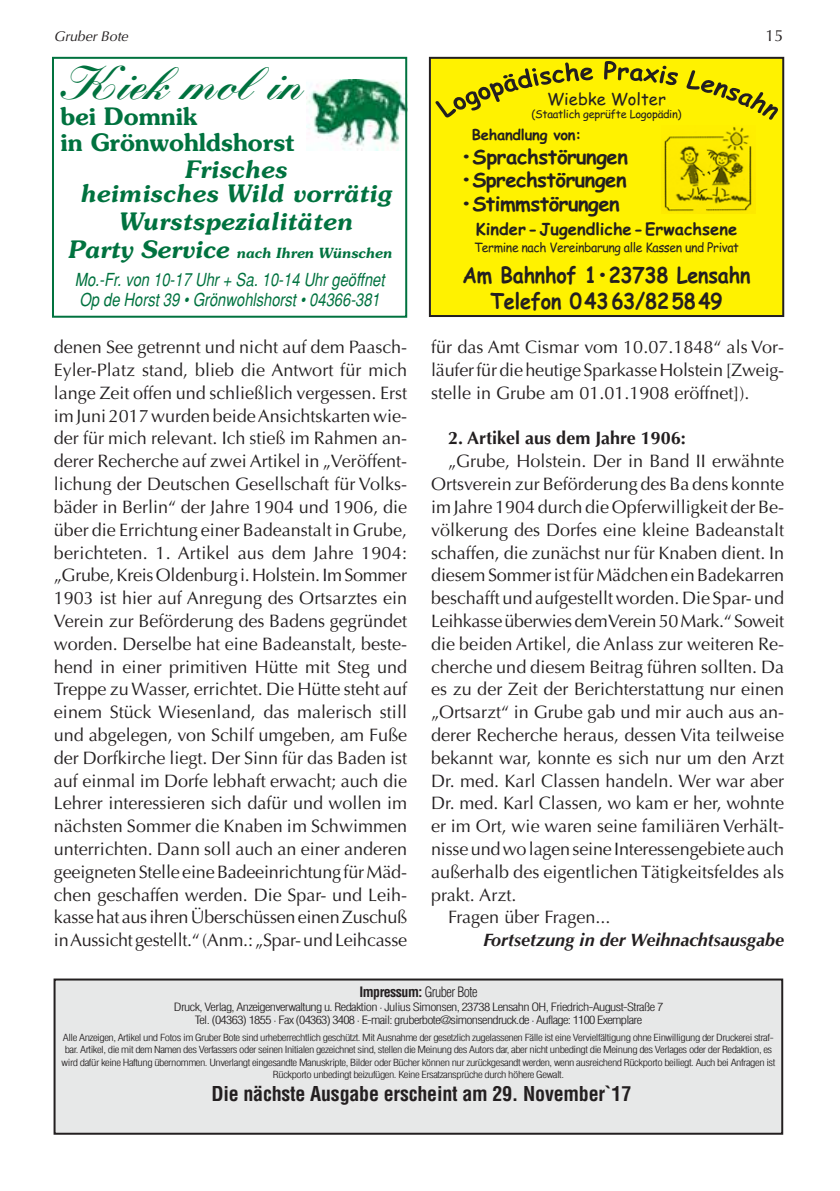
<style>
.page{position:relative;width:840px;height:1191px;background:#fff}
.page>*{position:absolute;margin:0;border:0;box-sizing:border-box;transform-origin:0 0}
.t1{font:900 46px "Kuenstler Script";color:#00723f}
.t2{font:italic 600 24px/24px "Souvenir";color:#00723f;text-align:center}
.t3{font:600 24px/26px "Souvenir";color:#00723f}
.t4{font:700 22px/25.6px "Comic Sans MS";letter-spacing:-.01em;color:#231f20;text-align:center;scale:.9 1}
.t5{font:700 20.2px "Comic Sans MS";letter-spacing:-.025em;color:#231f20}
.t6{font:700 condensed 20px "Helvetica";letter-spacing:-.01em;color:#231f20}
.t7{font:18px/22.8px "Optima";color:#231f20;text-align:justify}
.t8{font:italic condensed 18px/20px "Helvetica";color:#00723f}
.t9{font:18px "Optima";letter-spacing:-.02em;color:#231f20}
.t10{font:italic 700 18px "Optima";color:#231f20}
.t11{font:700 18px "Optima";color:#231f20}
.t12{font:700 16.6px "Comic Sans MS";color:#231f20}
.t13{font:16.6px "Comic Sans MS";color:#231f20}
.t14{font:16px "Optima";color:#231f20}
.t15{font:700 14.6px "Comic Sans MS";letter-spacing:-.015em;color:#231f20}
.t16{font:italic 600 14px "Souvenir";letter-spacing:-.015em;color:#00723f}
.t17{font:700 condensed 14px "Helvetica";letter-spacing:-.04em;color:#231f20}
.t18{font:italic 14px "Optima";color:#231f20}
.t19{font:12.8px "Comic Sans MS";letter-spacing:-.03em;color:#231f20;scale:.95 1}
.t20{font:300 condensed 11.2px/13.6px "Helvetica";letter-spacing:-.05em;color:#231f20;text-align:center;scale:1.25 1}
.t21{font:11px "Comic Sans MS";letter-spacing:-.025em;color:#231f20}
.t22{font:300 condensed 9.6px/12.4px "Helvetica";letter-spacing:-.04em;color:#231f20;text-align:center;scale:1.25 1}
.s1{font-size:24px}
.s2{font-weight:300}
</style>
<div class="page">
<div style="left:55px;top:980px;width:725px;height:152px;background:#e7e8e8"></div>
<div style="left:53px;top:978px;width:729px;height:156px;border:2px solid #231f20"></div>
<img style="left:306px;top:80px;width:98px;height:70px">
<div style="left:52px;top:57px;width:355px;height:261px;border:2px solid #00723f"></div>
<div style="left:430px;top:59px;width:351px;height:256px;background:#fff200"></div>
<div style="left:428px;top:57px;width:355px;height:260px;border:2px solid #231f20"></div>
<img style="left:664px;top:127px;width:88px;height:87px">
<svg style="left:435px;top:61px;width:342px;height:59px"></svg>
<p class="t18" style="left:54px;top:31px;width:75px">Gruber Bote</p>
<p class="t14" style="left:765px;top:29px;width:19px">15</p>
<h1 class="t1" style="left:60px;top:71px;width:243px">Kiek mol in</h1>
<h2 class="t3" style="left:60px;top:105px;width:235px">bei Domnik<br>in Grönwohldshorst</h2>
<h2 class="t2" style="left:79px;top:159px;width:313px">Frisches<br>heimisches Wild vorrätig</h2>
<h2 class="t2" style="left:118px;top:211px;width:235px">Wurstspezialitäten</h2>
<p class="t16" style="left:67px;top:247px;width:326px"><span class="s1">Party Service</span> nach Ihren Wünschen</p>
<p class="t8" style="left:75px;top:271px;width:311px">Mo.-Fr. von 10-17 Uhr + Sa. 10-14 Uhr geöffnet<br>Op de Horst 39 • Grönwohlshorst • 04366-381</p>
<p class="t13" style="left:547px;top:92px;width:120px">Wiebke Wolter</p>
<p class="t21" style="left:531px;top:109px;width:151px">(Staatlich geprüfte Logopädin)</p>
<p class="t15" style="left:471px;top:128px;width:111px">Behandlung von:</p>
<p class="t5" style="left:460px;top:148px;width:169px">•Sprachstörungen</p>
<p class="t5" style="left:460px;top:172px;width:167px">•Sprechstörungen</p>
<p class="t5" style="left:460px;top:196px;width:161px">•Stimmstörungen</p>
<p class="t12" style="left:475px;top:222px;width:263px">Kinder-Jugendliche-Erwachsene</p>
<p class="t19" style="left:474px;top:242px;width:280px">Termine nach Vereinbarung alle Kassen und Privat</p>
<p class="t4" style="left:462px;top:264px;width:321px">Am Bahnhof 1•23738 Lensahn<br>Telefon 0 43 63/82 58 49</p>
<p class="t7" style="left:54px;top:337px;width:354px">denen See getrennt und nicht auf dem Paasch-Eyler-Platz stand, blieb die Antwort für mich lange Zeit offen und schließlich vergessen. Erst im Juni 2017 wurden beide Ansichtskarten wie&shy;der für mich relevant. Ich stieß im Rahmen an&shy;derer Recherche auf zwei Artikel in „Veröffent&shy;lichung der Deutschen Gesellschaft für Volks&shy;bäder in Berlin“ der Jahre 1904 und 1906, die über die Errichtung einer Badeanstalt in Grube, berichteten. 1. Artikel aus dem Jahre 1904: „Grube, Kreis Oldenburg i. Holstein. Im Sommer 1903 ist hier auf Anregung des Ortsarztes ein Verein zur Beförderung des Badens gegründet worden. Derselbe hat eine Badeanstalt, beste&shy;hend in einer primitiven Hütte mit Steg und Treppe zu Wasser, errichtet. Die Hütte steht auf einem Stück Wiesenland, das malerisch still und abgelegen, von Schilf umgeben, am Fuße der Dorfkirche liegt. Der Sinn für das Baden ist auf einmal im Dorfe lebhaft erwacht; auch die Lehrer interessieren sich dafür und wollen im nächsten Sommer die Knaben im Schwimmen unterrichten. Dann soll auch an einer anderen geeigneten Stelle eine Badeeinrichtung für Mäd&shy;chen geschaffen werden. Die Spar- und Leih&shy;kasse hat aus ihren Überschüssen einen Zuschuß in Aussicht gestellt.“ (Anm.: „Spar- und Leihcasse</p>
<p class="t7" style="left:431px;top:337px;width:354px">für das Amt Cismar vom 10.07.1848“ als Vor&shy;läufer für die heutige Sparkasse Holstein [Zweig&shy;stelle in Grube am 01.01.1908 eröffnet]).</p>
<p class="t11" style="left:448px;top:431px;width:239px">2. Artikel aus dem Jahre 1906:</p>
<p class="t7" style="left:448px;top:451px;width:337px">„Grube, Holstein. Der in Band II erwähnte</p>
<p class="t7" style="left:431px;top:474px;width:354px">Ortsverein zur Beförderung des Ba dens konnte</p>
<p class="t7" style="left:431px;top:497px;width:354px">im Jahre 1904 durch die Opferwilligkeit der Be-</p>
<p class="t7" style="left:431px;top:520px;width:354px">völkerung des Dorfes eine kleine Badeanstalt</p>
<p class="t7" style="left:431px;top:543px;width:354px">schaffen, die zunächst nur für Knaben dient. In</p>
<p class="t7" style="left:431px;top:565px;width:354px">diesem Sommer ist für Mädchen ein Badekarren</p>
<p class="t7" style="left:431px;top:588px;width:354px">beschafft und aufgestellt worden. Die Spar- und</p>
<p class="t9" style="left:431px;top:613px;width:354px">Leihkasse überwies dem Verein 50 Mark.“ Soweit</p>
<p class="t7" style="left:431px;top:634px;width:354px">die beiden Artikel, die Anlass zur weiteren Re-</p>
<p class="t7" style="left:431px;top:657px;width:354px">cherche und diesem Beitrag führen sollten. Da</p>
<p class="t7" style="left:431px;top:679px;width:354px">es zu der Zeit der Berichterstattung nur einen</p>
<p class="t7" style="left:431px;top:702px;width:354px">„Ortsarzt“ in Grube gab und mir auch aus an-</p>
<p class="t7" style="left:431px;top:725px;width:354px">derer Recherche heraus, dessen Vita teilweise</p>
<p class="t7" style="left:431px;top:748px;width:354px">bekannt war, konnte es sich nur um den Arzt</p>
<p class="t7" style="left:431px;top:771px;width:354px">Dr. med. Karl Classen handeln. Wer war aber</p>
<p class="t7" style="left:431px;top:793px;width:354px">Dr. med. Karl Classen, wo kam er her, wohnte</p>
<p class="t7" style="left:431px;top:816px;width:354px">er im Ort, wie waren seine familiären Verhält-</p>
<p class="t7" style="left:431px;top:839px;width:354px">nisse und wo lagen seine Interessengebiete auch</p>
<p class="t7" style="left:431px;top:862px;width:354px">außerhalb des eigentlichen Tätigkeitsfeldes als</p>
<p class="t7" style="left:431px;top:885px;width:87px">prakt. Arzt.</p>
<p class="t7" style="left:448px;top:907px;width:164px">Fragen über Fragen...</p>
<p class="t10" style="left:482px;top:932px;width:302px">Fortsetzung in der Weihnachtsausgabe</p>
<p class="t17" style="left:359px;top:986px;width:119px">Impressum: <span class="s2">Gruber Bote</span></p>
<p class="t20" style="left:174px;top:1000px;width:393px">Druck, Verlag, Anzeigenverwaltung u. Redaktion · Julius Simonsen, 23738 Lensahn OH, Friedrich-August-Straße 7<br>Tel. (04363) 1855 · Fax (04363) 3408 · E-mail: gruberbote@simonsendruck.de · Auflage: 1100 Exemplare</p>
<p class="t22" style="left:62px;top:1032px;width:572px">Alle Anzeigen, Artikel und Fotos im Gruber Bote sind urheberrechtlich geschützt. Mit Ausnahme der gesetzlich zugelassenen Fälle ist eine Vervielfältigung ohne Einwilligung der Druckerei straf&shy;bar. Artikel, die mit dem Namen des Verfassers oder seinen Initialen gezeichnet sind, stellen die Meinung des Autors dar, aber nicht unbedingt die Meinung des Verlages oder der Redaktion, es wird dafür keine Haftung übernommen. Unverlangt eingesandte Manuskripte, Bilder oder Bücher können nur zurückgesandt werden, wenn ausreichend Rückporto beiliegt. Auch bei Anfragen ist Rückporto unbedingt beizufügen. Keine Ersatzansprüche durch höhere Gewalt.</p>
<p class="t6" style="left:211px;top:1085px;width:421px">Die nächste Ausgabe erscheint am 29. November`17</p>
</div>
